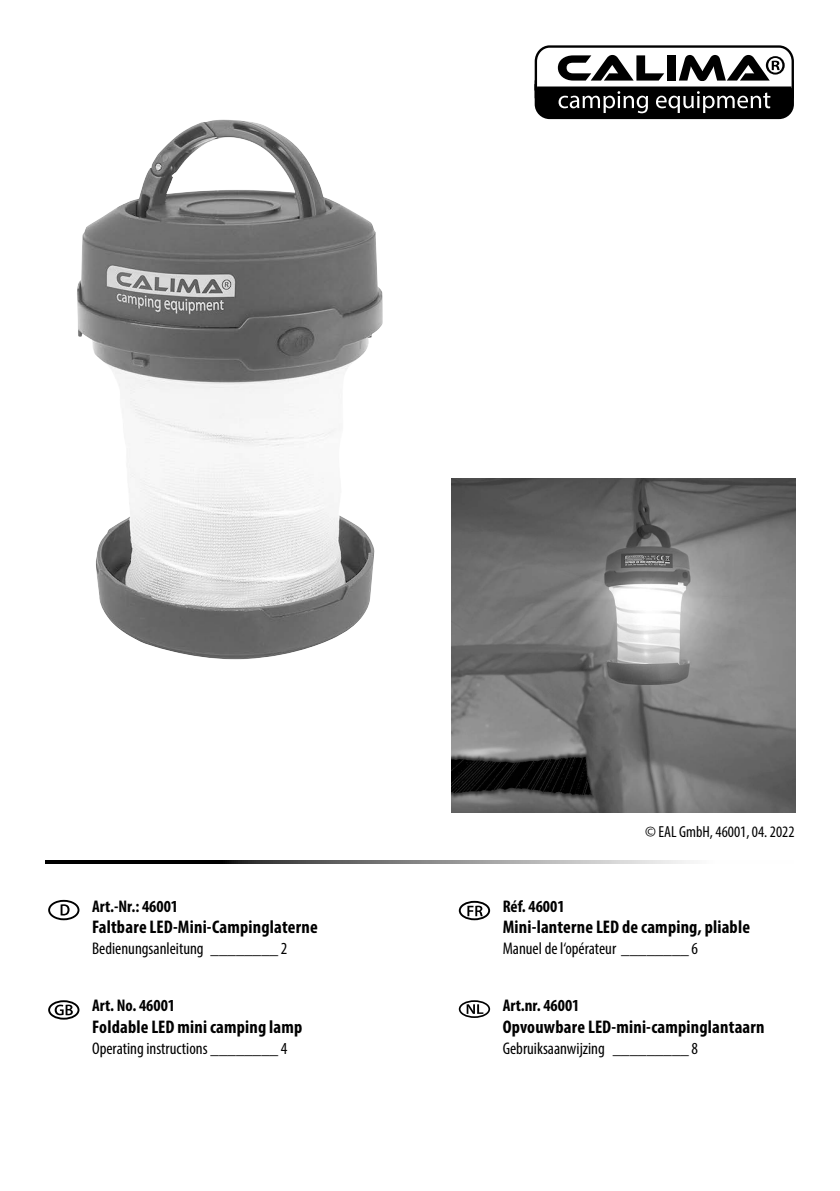
<style>
.page{position:relative;width:840px;height:1191px;background:#fff}
.page>*{position:absolute;margin:0;border:0;box-sizing:border-box;transform-origin:0 0}
.t1{font:700 condensed 18.4px "Myriad Pro";letter-spacing:.01em;color:#000}
.t2{font:condensed 17px "Myriad Pro";color:#000}
.t3{font:700 condensed 17px "Myriad Pro";color:#000}
.t4{font:condensed 16px "Myriad Pro";color:#000}
</style>
<div class="page">
<div style="left:48px;top:900px;width:31px;height:20px;border:2px solid #000;border-radius:50%"></div>
<svg style="left:61px;top:904px;width:8px;height:11px"></svg>
<div style="left:48px;top:1000px;width:31px;height:19px;border:2px solid #000;border-radius:50%"></div>
<svg style="left:55px;top:1004px;width:18px;height:11px"></svg>
<div style="left:458px;top:901px;width:32px;height:19px;border:2px solid #000;border-radius:50%"></div>
<svg style="left:467px;top:905px;width:15px;height:11px"></svg>
<div style="left:458px;top:1000px;width:32px;height:18px;border:2px solid #000;border-radius:50%"></div>
<svg style="left:466px;top:1004px;width:17px;height:9px"></svg>
<svg style="left:46px;top:860px;width:644px;height:3px;background:#696969"></svg>
<img style="left:77px;top:122px;width:305px;height:537px">
<img style="left:451px;top:478px;width:343px;height:334px">
<svg style="left:534px;top:45px;width:260px;height:75px"></svg>
<p class="t3" style="left:92px;top:895px;width:88px">Art.-Nr.: 46001</p>
<p class="t1" style="left:92px;top:915px;width:227px">Faltbare LED-Mini-Campinglaterne</p>
<p class="t2" style="left:92px;top:938px;width:197px">Bedienungsanleitung ________ 2</p>
<p class="t3" style="left:92px;top:995px;width:84px">Art. No. 46001</p>
<p class="t1" style="left:92px;top:1015px;width:212px">Foldable LED mini camping lamp</p>
<p class="t2" style="left:92px;top:1038px;width:197px">Operating instructions ________ 4</p>
<p class="t4" style="left:644px;top:822px;width:151px">© EAL GmbH, 46001, 04. 2022</p>
<p class="t3" style="left:502px;top:895px;width:63px">Réf. 46001</p>
<p class="t1" style="left:502px;top:915px;width:249px">Mini-lanterne LED de camping, pliable</p>
<p class="t2" style="left:502px;top:938px;width:197px">Manuel de l‘opérateur ________ 6</p>
<p class="t3" style="left:502px;top:995px;width:78px">Art.nr. 46001</p>
<p class="t1" style="left:502px;top:1015px;width:263px">Opvouwbare LED-mini-campinglantaarn</p>
<p class="t2" style="left:502px;top:1038px;width:197px">Gebruiksaanwijzing _________ 8</p>
</div>
